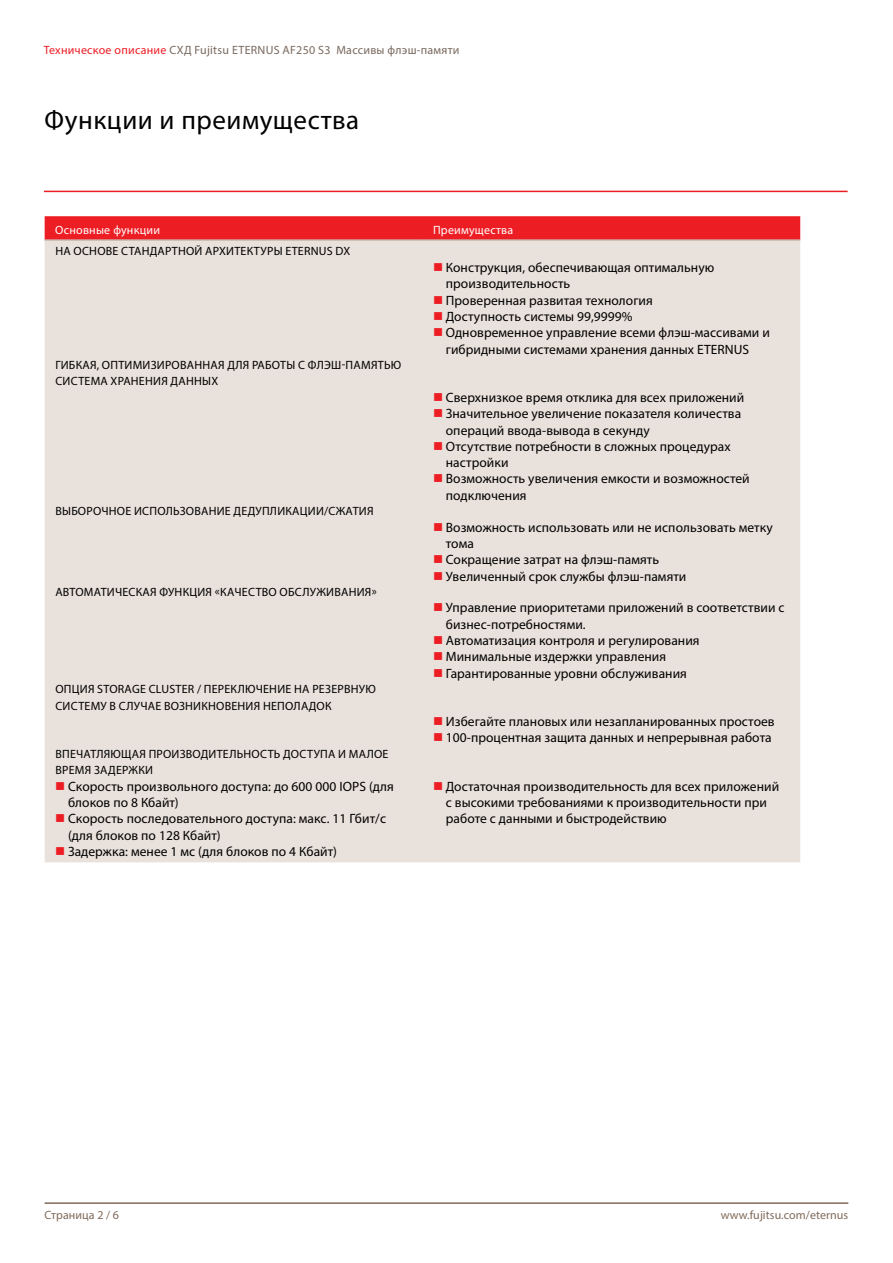
<style>
.page{position:relative;width:893px;height:1263px;background:#fff}
.page>*{position:absolute;margin:0;border:0;box-sizing:border-box;transform-origin:0 0}
.t1{font:27px "Myriad Pro";letter-spacing:.02em;color:#000}
.t2{font:13.5px/16.4px "Myriad Pro";letter-spacing:.005em;color:#000}
.t3{font:12px/16.5px "Myriad Pro";letter-spacing:.02em;color:#000}
.t4{font:12px "Myriad Pro";letter-spacing:.02em;color:#79695e}
.t5{font:12px "Myriad Pro";letter-spacing:.005em;color:#806b5b}
.t6{font:12px "Myriad Pro";letter-spacing:.02em;color:#fff}
.s1{color:#ed1d24}
</style>
<div class="page">
<hr style="left:45px;top:1202px;width:803px;height:2px;background:#806b5b">
<div style="left:45px;top:216px;width:755px;height:23px;background:#ed1d24"></div>
<div style="left:45px;top:241px;width:755px;height:621px;background:#e9e1db"></div>
<hr style="left:45px;top:239px;width:377px;height:2px;background:#c9bbb0">
<hr style="left:422px;top:239px;width:378px;height:2px;background:#c9bbb0">
<hr style="left:44px;top:191px;width:804px;height:1px;background:#ed1d24">
<svg style="left:434px;top:263px;width:8px;height:8px"></svg>
<svg style="left:434px;top:296px;width:8px;height:8px"></svg>
<svg style="left:434px;top:312px;width:8px;height:8px"></svg>
<svg style="left:434px;top:328px;width:8px;height:8px"></svg>
<svg style="left:434px;top:393px;width:8px;height:8px"></svg>
<svg style="left:434px;top:409px;width:8px;height:8px"></svg>
<svg style="left:434px;top:442px;width:8px;height:8px"></svg>
<svg style="left:434px;top:474px;width:8px;height:8px"></svg>
<svg style="left:434px;top:523px;width:8px;height:8px"></svg>
<svg style="left:434px;top:555px;width:8px;height:8px"></svg>
<svg style="left:434px;top:572px;width:8px;height:8px"></svg>
<svg style="left:434px;top:603px;width:8px;height:8px"></svg>
<svg style="left:434px;top:636px;width:8px;height:8px"></svg>
<svg style="left:434px;top:652px;width:8px;height:8px"></svg>
<svg style="left:434px;top:669px;width:8px;height:8px"></svg>
<svg style="left:434px;top:717px;width:8px;height:8px"></svg>
<svg style="left:434px;top:733px;width:8px;height:8px"></svg>
<svg style="left:56px;top:782px;width:8px;height:8px"></svg>
<svg style="left:56px;top:814px;width:8px;height:8px"></svg>
<svg style="left:56px;top:847px;width:8px;height:8px"></svg>
<svg style="left:434px;top:782px;width:8px;height:8px"></svg>
<p class="t4" style="left:44px;top:43px;width:417px"><span class="s1">Техническое описание</span> СХД Fujitsu ETERNUS AF250 S3 Массивы флэш-памяти</p>
<h1 class="t1" style="left:45px;top:103px;width:316px">Функции и преимущества</h1>
<p class="t6" style="left:55px;top:222px;width:106px">Основные функции</p>
<p class="t6" style="left:433px;top:222px;width:82px">Преимущества</p>
<p class="t3" style="left:55px;top:243px;width:296px">НА ОСНОВЕ СТАНДАРТНОЙ АРХИТЕКТУРЫ ETERNUS DX</p>
<p class="t2" style="left:446px;top:259px;width:326px">Конструкция, обеспечивающая оптимальную производительность<br>Проверенная развитая технология<br>Доступность системы 99,9999%<br>Одновременное управление всеми флэш-массивами и гибридными системами хранения данных ETERNUS</p>
<p class="t3" style="left:55px;top:356px;width:347px">ГИБКАЯ, ОПТИМИЗИРОВАННАЯ ДЛЯ РАБОТЫ С ФЛЭШ-ПАМЯТЬЮ<br>СИСТЕМА ХРАНЕНИЯ ДАННЫХ</p>
<p class="t2" style="left:446px;top:389px;width:305px">Сверхнизкое время отклика для всех приложений Значительное увеличение показателя количества операций ввода-вывода в секунду<br>Отсутствие потребности в сложных процедурах настройки<br>Возможность увеличения емкости и возможностей подключения</p>
<p class="t3" style="left:55px;top:503px;width:320px">ВЫБОРОЧНОЕ ИСПОЛЬЗОВАНИЕ ДЕДУПЛИКАЦИИ/СЖАТИЯ</p>
<p class="t2" style="left:446px;top:519px;width:328px">Возможность использовать или не использовать метку тома<br>Сокращение затрат на флэш-память<br>Увеличенный срок службы флэш-памяти</p>
<p class="t3" style="left:55px;top:583px;width:323px">АВТОМАТИЧЕСКАЯ ФУНКЦИЯ «КАЧЕСТВО ОБСЛУЖИВАНИЯ»</p>
<p class="t2" style="left:446px;top:599px;width:340px">Управление приоритетами приложений в соответствии с бизнес-потребностями.<br>Автоматизация контроля и регулирования Минимальные издержки управления<br>Гарантированные уровни обслуживания</p>
<p class="t3" style="left:55px;top:681px;width:322px">ОПЦИЯ STORAGE CLUSTER / ПЕРЕКЛЮЧЕНИЕ НА РЕЗЕРВНУЮ<br>СИСТЕМУ В СЛУЧАЕ ВОЗНИКНОВЕНИЯ НЕПОЛАДОК</p>
<p class="t2" style="left:446px;top:713px;width:330px">Избегайте плановых или незапланированных простоев<br>100-процентная защита данных и непрерывная работа</p>
<p class="t3" style="left:55px;top:745px;width:335px">ВПЕЧАТЛЯЮЩАЯ ПРОИЗВОДИТЕЛЬНОСТЬ ДОСТУПА И МАЛОЕ<br>ВРЕМЯ ЗАДЕРЖКИ</p>
<p class="t2" style="left:68px;top:778px;width:327px">Скорость произвольного доступа: до 600 000 IOPS (для блоков по 8 Кбайт)<br>Скорость последовательного доступа: макс. 11 Гбит/с (для блоков по 128 Кбайт)<br>Задержка: менее 1 мс (для блоков по 4 Кбайт)</p>
<p class="t2" style="left:446px;top:778px;width:335px">Достаточная производительность для всех приложений с высокими требованиями к производительности при работе с данными и быстродействию</p>
<p class="t5" style="left:45px;top:1207px;width:76px">Страница 2 / 6</p>
<p class="t5" style="left:721px;top:1207px;width:129px">www.fujitsu.com/eternus</p>
</div>
